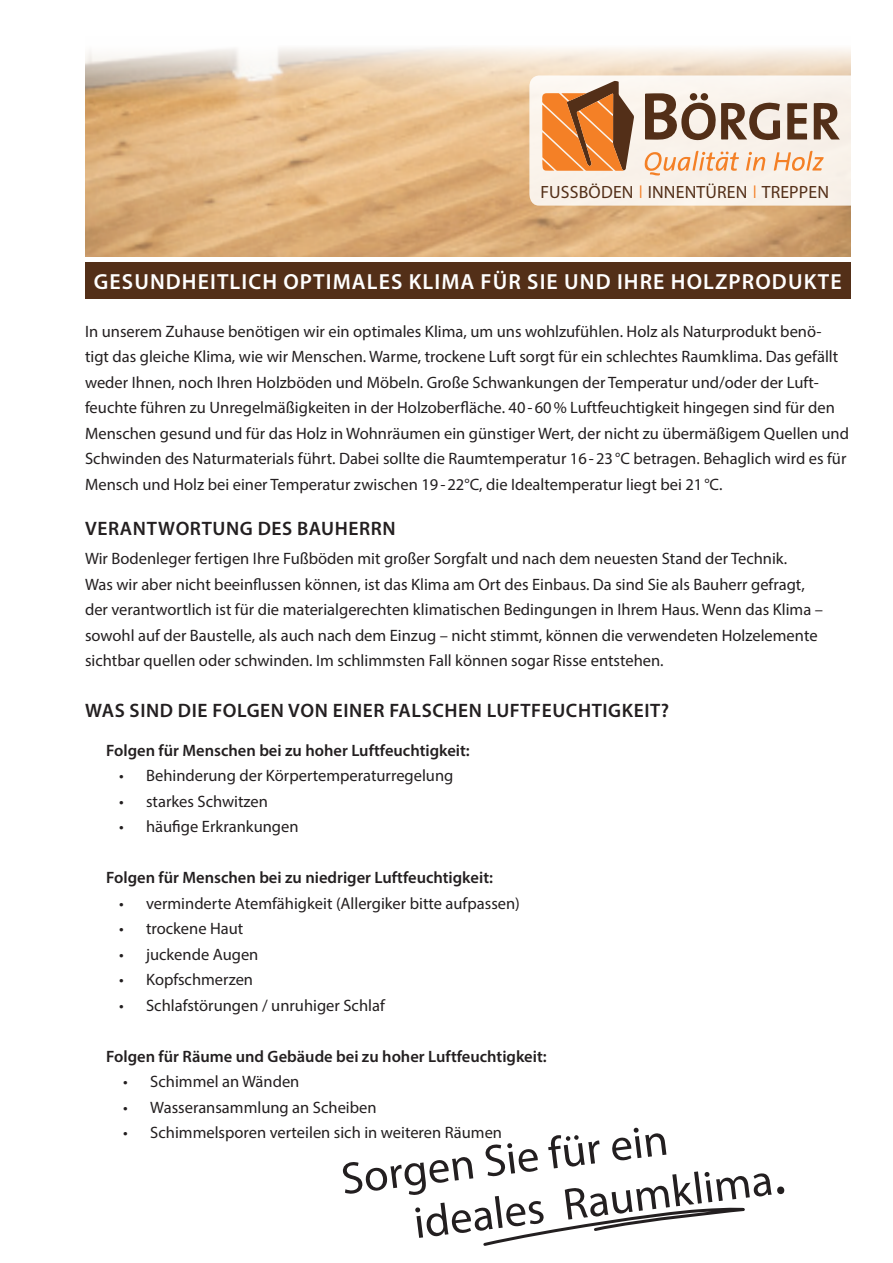
<style>
.page{position:relative;width:893px;height:1263px;background:#fff}
.page>*{position:absolute;margin:0;border:0;box-sizing:border-box;transform-origin:0 0}
.t1{font:45px/52.5px "Myriad Pro";color:#231f20}
.t2{font:600 21.9px "Myriad Pro";letter-spacing:.05em;color:#fff}
.t3{font:600 19.5px "Myriad Pro";letter-spacing:.03em;color:#231f20}
.t4{font:17.7px "Myriad Pro";letter-spacing:.01em;color:#532f18}
.t5{font:16.5px/25.5px "Myriad Pro";color:#231f20}
.t6{font:600 16.5px "Myriad Pro";color:#231f20}
.s1{font-size:18.6px;color:#f48026}
.s2{font-size:60px}
</style>
<div class="page">
<img style="left:85px;top:47px;width:765px;height:210px">
<svg style="left:529px;top:75px;width:322px;height:131px;background:#e0c6b1"></svg>
<div style="left:85px;top:262px;width:765px;height:37px;background:#532f18"></div>
<svg style="left:483px;top:1207px;width:262px;height:39px"></svg>
<p class="t4" style="left:540px;top:181px;width:290px">FUSSBÖDEN <span class="s1">I</span> INNENTÜREN <span class="s1">I</span> TREPPEN</p>
<h2 class="t2" style="left:94px;top:267px;width:749px">Gesundheitlich optimales Klima für Sie und Ihre Holzprodukte</h2>
<p class="t5" style="left:85px;top:318px;width:765px">In unserem Zuhause benötigen wir ein optimales Klima, um uns wohlzufühlen. Holz als Naturprodukt benö&shy;tigt das gleiche Klima, wie wir Menschen. Warme, trockene Luft sorgt für ein schlechtes Raumklima. Das gefällt weder Ihnen, noch Ihren Holzböden und Möbeln. Große Schwankungen der Temperatur und/oder der Luft&shy;feuchte führen zu Unregelmäßigkeiten in der Holzoberfläche. 40-60% Luftfeuchtigkeit hingegen sind für den Menschen gesund und für das Holz in Wohnräumen ein günstiger Wert, der nicht zu übermäßigem Quellen und Schwinden des Naturmaterials führt. Dabei sollte die Raumtemperatur 16-23°C betragen. Behaglich wird es für Mensch und Holz bei einer Temperatur zwischen 19-22°C, die Idealtemperatur liegt bei 21°C.</p>
<p class="t3" style="left:85px;top:516px;width:312px">Verantwortung des Bauherrn</p>
<p class="t5" style="left:85px;top:546px;width:739px">Wir Bodenleger fertigen Ihre Fußböden mit großer Sorgfalt und nach dem neuesten Stand der Technik.<br>Was wir aber nicht beeinflussen können, ist das Klima am Ort des Einbaus. Da sind Sie als Bauherr gefragt, der verantwortlich ist für die materialgerechten klimatischen Bedingungen in Ihrem Haus. Wenn das Klima – sowohl auf der Baustelle, als auch nach dem Einzug – nicht stimmt, können die verwendeten Holzelemente sichtbar quellen oder schwinden. Im schlimmsten Fall können sogar Risse entstehen.</p>
<p class="t3" style="left:85px;top:698px;width:585px">Was sind die Folgen von einer falschen Luftfeuchtigkeit?</p>
<p class="t6" style="left:106px;top:740px;width:365px">Folgen für Menschen bei zu hoher Luftfeuchtigkeit:</p>
<p class="t5" style="left:119px;top:763px;width:336px">• Behinderung der Körpertemperaturregelung</p>
<p class="t5" style="left:119px;top:788px;width:150px">• starkes Schwitzen</p>
<p class="t5" style="left:119px;top:813px;width:181px">• häufige Erkrankungen</p>
<p class="t6" style="left:106px;top:867px;width:388px">Folgen für Menschen bei zu niedriger Luftfeuchtigkeit:</p>
<p class="t5" style="left:119px;top:890px;width:402px">• verminderte Atemfähigkeit (Allergiker bitte aufpassen)</p>
<p class="t5" style="left:119px;top:915px;width:126px">• trockene Haut</p>
<p class="t5" style="left:119px;top:941px;width:141px">• juckende Augen</p>
<p class="t5" style="left:119px;top:966px;width:136px">• Kopfschmerzen</p>
<p class="t5" style="left:119px;top:992px;width:267px">• Schlafstörungen / unruhiger Schlaf</p>
<p class="t6" style="left:106px;top:1045px;width:442px">Folgen für Räume und Gebäude bei zu hoher Luftfeuchtigkeit:</p>
<p class="t5" style="left:123px;top:1068px;width:178px">• Schimmel an Wänden</p>
<p class="t5" style="left:123px;top:1094px;width:255px">• Wasseransammlung an Scheiben</p>
<p class="t5" style="left:123px;top:1119px;width:380px">• Schimmelsporen verteilen sich in weiteren Räumen</p>
<h1 class="t1" style="left:404px;top:1144px;width:375px;text-indent:-67px;rotate:-7deg">Sorgen Sie für ein ideales Raumklima<span class="s2">.</span></h1>
</div>
